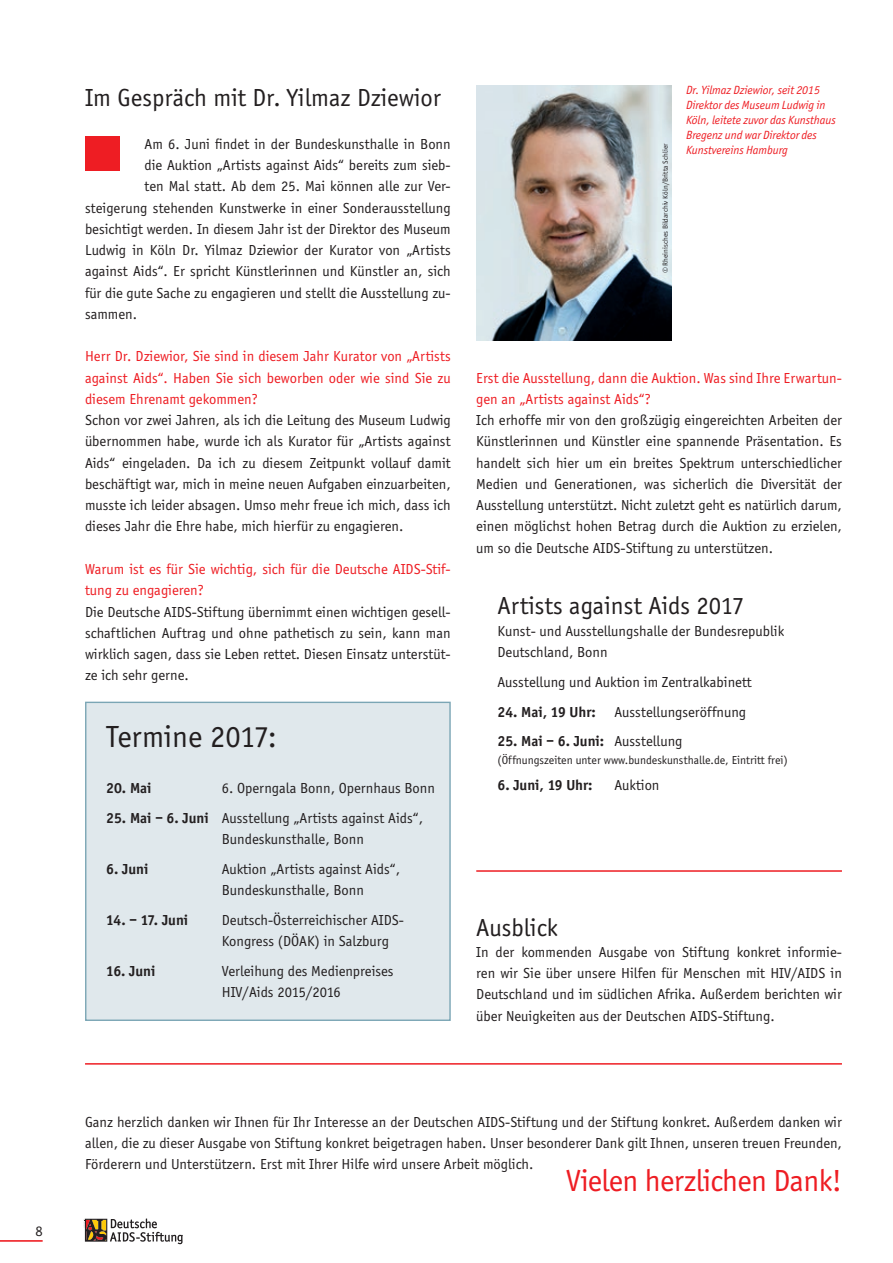
<style>
.page{position:relative;width:893px;height:1263px;background:#fff}
.page>*{position:absolute;margin:0;border:0;box-sizing:border-box;transform-origin:0 0}
.t1{font:31.5px "Officina Sans";letter-spacing:-.02em;color:#ee1d23}
.t2{font:31.5px "Officina Sans";color:#231f20}
.t3{font:25.5px "Officina Sans";color:#231f20}
.t4{font:15px/21.3px "Officina Sans";color:#231f20}
.t5{font:15px/21.3px "Officina Sans";color:#ee1d23}
.t6{font:700 15px "Officina Sans";color:#231f20}
.t7{font:italic 12px/14.9px "Officina Sans";letter-spacing:-.005em;color:#ee1d23}
.t8{font:12px "Officina Sans";color:#231f20}
.t9{font:7.5px "Officina Sans";color:#231f20}
.s1{font-weight:700}
.s2{font-weight:400}
</style>
<div class="page">
<div style="left:85px;top:702px;width:366px;height:319px;background:#e0e8ec;border:1px solid #7ba6b5"></div>
<div style="left:85px;top:136px;width:34px;height:34px;background:#ee1d23"></div>
<img style="left:476px;top:85px;width:196px;height:255px">
<hr style="left:85px;top:1063px;width:757px;height:1px;background:#ee1d23">
<hr style="left:476px;top:870px;width:366px;height:2px;background:#ee1d23">
<svg style="left:84px;top:1218px;width:99px;height:26px"></svg>
<hr style="left:0;top:1240px;width:43px;height:1px;background:#ee1d23">
<p class="t4" style="left:36px;top:1220px;width:9px">8</p>
<h2 class="t3" style="left:85px;top:84px;width:358px">Im Gespräch mit Dr. Yilmaz Dziewior</h2>
<p class="t4" style="left:145px;top:133px;width:308px">Am 6. Juni findet in der Bundeskunsthalle in Bonn</p>
<p class="t4" style="left:145px;top:155px;width:308px">die Auktion „Artists against Aids“ bereits zum sieb-</p>
<p class="t4" style="left:145px;top:176px;width:308px">ten Mal statt. Ab dem 25. Mai können alle zur Ver-</p>
<p class="t4" style="left:85px;top:197px;width:367px">steigerung stehenden Kunstwerke in einer Sonderausstellung</p>
<p class="t4" style="left:85px;top:218px;width:367px">besichtigt werden. In diesem Jahr ist der Direktor des Museum</p>
<p class="t4" style="left:85px;top:240px;width:367px">Ludwig in Köln Dr. Yilmaz Dziewior der Kurator von „Artists</p>
<p class="t4" style="left:85px;top:261px;width:367px">against Aids“. Er spricht Künstlerinnen und Künstler an, sich</p>
<p class="t4" style="left:85px;top:282px;width:367px">für die gute Sache zu engagieren und stellt die Ausstellung zu-</p>
<p class="t4" style="left:85px;top:303px;width:54px">sammen.</p>
<p class="t5" style="left:85px;top:346px;width:367px;text-align:justify">Herr Dr. Dziewior, Sie sind in diesem Jahr Kurator von „Artists against Aids“. Haben Sie sich beworben oder wie sind Sie zu diesem Ehrenamt gekommen?</p>
<p class="t4" style="left:85px;top:410px;width:367px;text-align:justify">Schon vor zwei Jahren, als ich die Leitung des Museum Ludwig übernommen habe, wurde ich als Kurator für „Artists against Aids“ eingeladen. Da ich zu diesem Zeitpunkt vollauf damit beschäftigt war, mich in meine neuen Aufgaben einzuarbeiten, musste ich leider absagen. Umso mehr freue ich mich, dass ich dieses Jahr die Ehre habe, mich hierfür zu engagieren.</p>
<p class="t5" style="left:85px;top:559px;width:367px">Warum ist es für Sie wichtig, sich für die Deutsche AIDS-Stif&shy;tung zu engagieren?</p>
<p class="t4" style="left:85px;top:601px;width:367px;text-align:justify">Die Deutsche AIDS-Stiftung übernimmt einen wichtigen gesell&shy;schaftlichen Auftrag und ohne pathetisch zu sein, kann man wirklich sagen, dass sie Leben rettet. Diesen Einsatz unterstüt&shy;ze ich sehr gerne.</p>
<h1 class="t2" style="left:106px;top:718px;width:172px">Termine 2017:</h1>
<p class="t6" style="left:106px;top:779px;width:47px">20. Mai</p>
<p class="t4" style="left:222px;top:778px;width:215px">6. Operngala Bonn, Opernhaus Bonn</p>
<p class="t4" style="left:222px;top:808px;width:203px;text-indent:-115px"><span class="s1">25. Mai – 6. Juni</span> Ausstellung „Artists against Aids“,<br>Bundeskunsthalle, Bonn</p>
<p class="t6" style="left:106px;top:860px;width:44px">6. Juni</p>
<p class="t4" style="left:222px;top:859px;width:180px">Auktion „Artists against Aids“,<br>Bundeskunsthalle, Bonn</p>
<p class="t6" style="left:106px;top:911px;width:83px">14. – 17. Juni</p>
<p class="t4" style="left:222px;top:910px;width:184px">Deutsch-Österreichischer AIDS-<br>Kongress (DÖAK) in Salzburg</p>
<p class="t6" style="left:106px;top:962px;width:51px">16. Juni</p>
<p class="t4" style="left:222px;top:961px;width:173px">Verleihung des Medienpreises<br>HIV/Aids 2015/2016</p>
<p class="t9" style="left:661px;top:273px;width:131px;rotate:-90deg">© Rheinisches Bildarchiv Köln/Britta Schlier</p>
<p class="t7" style="left:686px;top:83px;width:151px">Dr. Yilmaz Dziewior, seit 2015<br>Direktor des Museum Ludwig in<br>Köln, leitete zuvor das Kunsthaus<br>Bregenz und war Direktor des<br>Kunstvereins Hamburg</p>
<p class="t5" style="left:476px;top:367px;width:367px">Erst die Ausstellung, dann die Auktion. Was sind Ihre Erwartun&shy;gen an „Artists against Aids“?</p>
<p class="t4" style="left:476px;top:410px;width:367px;text-align:justify">Ich erhoffe mir von den großzügig eingereichten Arbeiten der Künstlerinnen und Künstler eine spannende Präsentation. Es handelt sich hier um ein breites Spektrum unterschiedlicher Medien und Generationen, was sicherlich die Diversität der Ausstellung unterstützt. Nicht zuletzt geht es natürlich darum, einen möglichst hohen Betrag durch die Auktion zu erzielen, um so die Deutsche AIDS-Stiftung zu unterstützen.</p>
<h2 class="t3" style="left:497px;top:592px;width:249px">Artists against Aids 2017</h2>
<p class="t4" style="left:497px;top:620px;width:288px">Kunst- und Ausstellungshalle der Bundesrepublik<br>Deutschland, Bonn</p>
<p class="t4" style="left:497px;top:671px;width:256px">Ausstellung und Auktion im Zentralkabinett</p>
<p class="t4" style="left:497px;top:701px;width:250px"><span class="s1">24. Mai, 19 Uhr:</span> Ausstellungseröffnung</p>
<p class="t6" style="left:497px;top:732px;width:186px">25. Mai – 6. Juni: <span class="s2">Ausstellung</span></p>
<p class="t8" style="left:497px;top:754px;width:292px">(Öffnungszeiten unter www.bundeskunsthalle.de, Eintritt frei)</p>
<p class="t6" style="left:497px;top:776px;width:97px">6. Juni, 19 Uhr:</p>
<p class="t4" style="left:614px;top:774px;width:46px">Auktion</p>
<h2 class="t3" style="left:476px;top:913px;width:83px">Ausblick</h2>
<p class="t4" style="left:476px;top:941px;width:367px;text-align:justify">In der kommenden Ausgabe von Stiftung konkret informie&shy;ren wir Sie über unsere Hilfen für Menschen mit HIV/AIDS in Deutschland und im südlichen Afrika. Außerdem berichten wir über Neuigkeiten aus der Deutschen AIDS-Stiftung.</p>
<p class="t4" style="left:85px;top:1111px;width:758px;text-align:justify">Ganz herzlich danken wir Ihnen für Ihr Interesse an der Deutschen AIDS-Stiftung und der Stiftung konkret. Außerdem danken wir allen, die zu dieser Ausgabe von Stiftung konkret beigetragen haben. Unser besonderer Dank gilt Ihnen, unseren treuen Freunden, Förderern und Unterstützern. Erst mit Ihrer Hilfe wird unsere Arbeit möglich.</p>
<h1 class="t1" style="left:566px;top:1163px;width:277px">Vielen herzlichen Dank!</h1>
</div>
